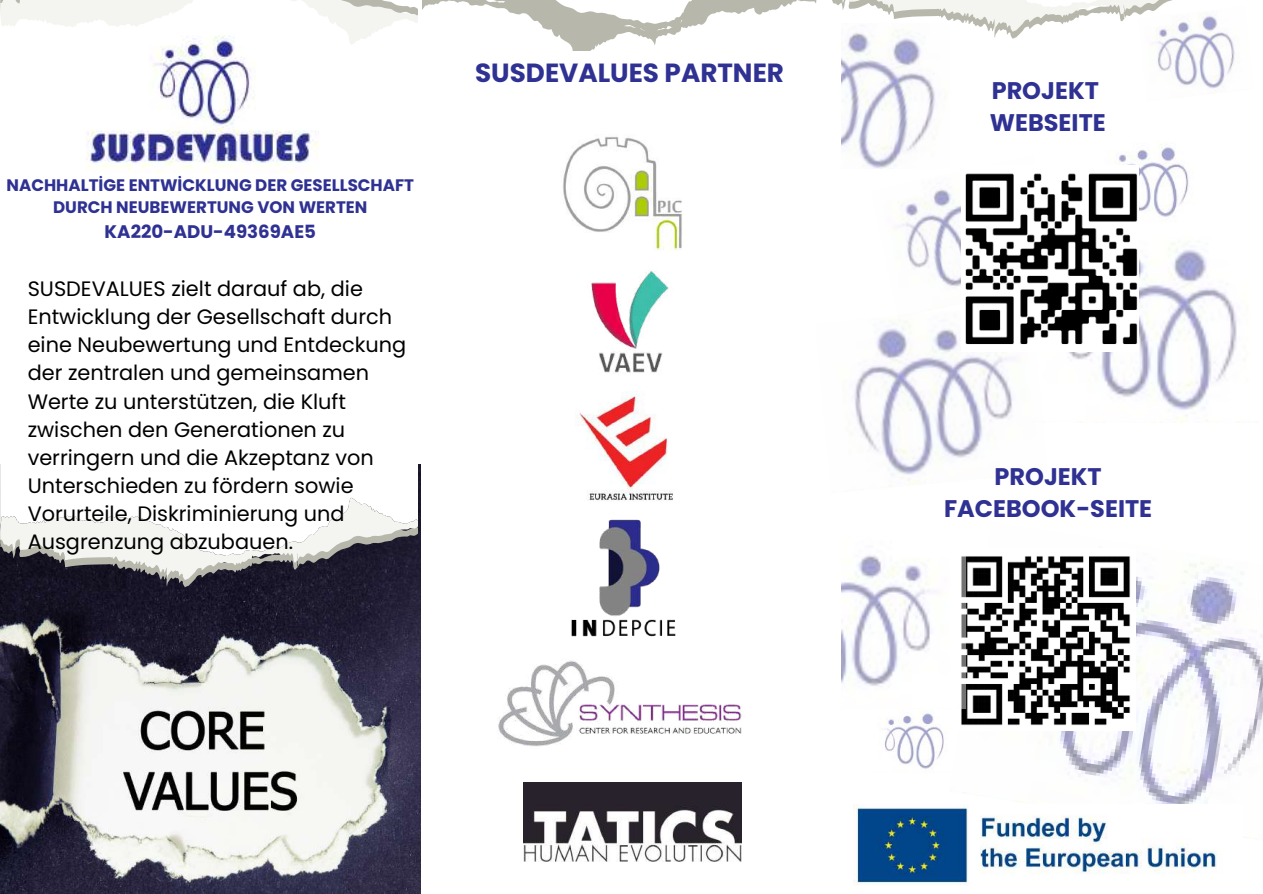
<style>
.page{position:relative;width:1263px;height:894px;background:#fff}
.page>*{position:absolute;margin:0;border:0;box-sizing:border-box;transform-origin:0 0}
.t1{font:700 26.25px "Poppins";color:#2f3193}
.t2{font:700 24px/32.5px "Poppins";color:#2f3193;text-align:center}
.t3{font:20.85px/28px "Poppins";color:#000}
.t4{font:700 18.15px "Poppins";color:#2f3193}
.t5{font:700 16.65px/22.5px "Poppins";color:#2f3193;text-align:center}
</style>
<div class="page">
<svg style="left:832px;top:0;width:340px;height:39px"></svg>
<img style="left:0;top:465px;width:421px;height:428px">
<svg style="left:0;top:0;width:417px;height:45px"></svg>
<svg style="left:0;top:464px;width:417px;height:33px"></svg>
<svg style="left:0;top:497px;width:417px;height:90px"></svg>
<img style="left:66px;top:33px;width:264px;height:140px">
<img style="left:563px;top:136px;width:119px;height:114px">
<img style="left:571px;top:519px;width:105px;height:118px">
<img style="left:524px;top:782px;width:217px;height:79px">
<img style="left:498px;top:660px;width:243px;height:87px">
<img style="left:591px;top:271px;width:78px;height:102px">
<img style="left:575px;top:391px;width:98px;height:110px">
<svg style="left:423px;top:0;width:393px;height:50px"></svg>
<img style="left:885px;top:713px;width:59px;height:56px">
<img style="left:1017px;top:562px;width:246px;height:277px">
<img style="left:853px;top:803px;width:389px;height:82px">
<img style="left:961px;top:556px;width:174px;height:174px">
<img style="left:842px;top:555px;width:123px;height:153px">
<img style="left:1068px;top:244px;width:169px;height:178px">
<img style="left:842px;top:23px;width:108px;height:144px">
<img style="left:871px;top:156px;width:90px;height:131px">
<img style="left:1138px;top:6px;width:97px;height:87px">
<img style="left:854px;top:309px;width:159px;height:177px">
<img style="left:1116px;top:144px;width:73px;height:77px">
<img style="left:961px;top:165px;width:178px;height:186px">
<p class="t5" style="left:7px;top:174px;width:409px">NACHHALTİGE ENTWİCKLUNG DER GESELLSCHAFT<br>DURCH NEUBEWERTUNG VON WERTEN</p>
<p class="t4" style="left:105px;top:219px;width:213px">KA220-ADU-49369AE5</p>
<p class="t3" style="left:28px;top:274px;width:380px">SUSDEVALUES zielt darauf ab, die<br>Entwicklung der Gesellschaft durch eine Neubewertung und Entdeckung der zentralen und gemeinsamen<br>Werte zu unterstützen, die Kluft zwischen den Generationen zu verringern und die Akzeptanz von<br>Unterschieden zu fördern sowie<br>Vorurteile, Diskriminierung und<br>Ausgrenzung abzubauen.</p>
<p class="t1" style="left:475px;top:54px;width:310px">SUSDEVALUES PARTNER</p>
<p class="t2" style="left:990px;top:74px;width:117px;text-align:left">PROJEKT<br>WEBSEITE</p>
<p class="t2" style="left:944px;top:460px;width:210px">PROJEKT<br>FACEBOOK-SEITE</p>
</div>
